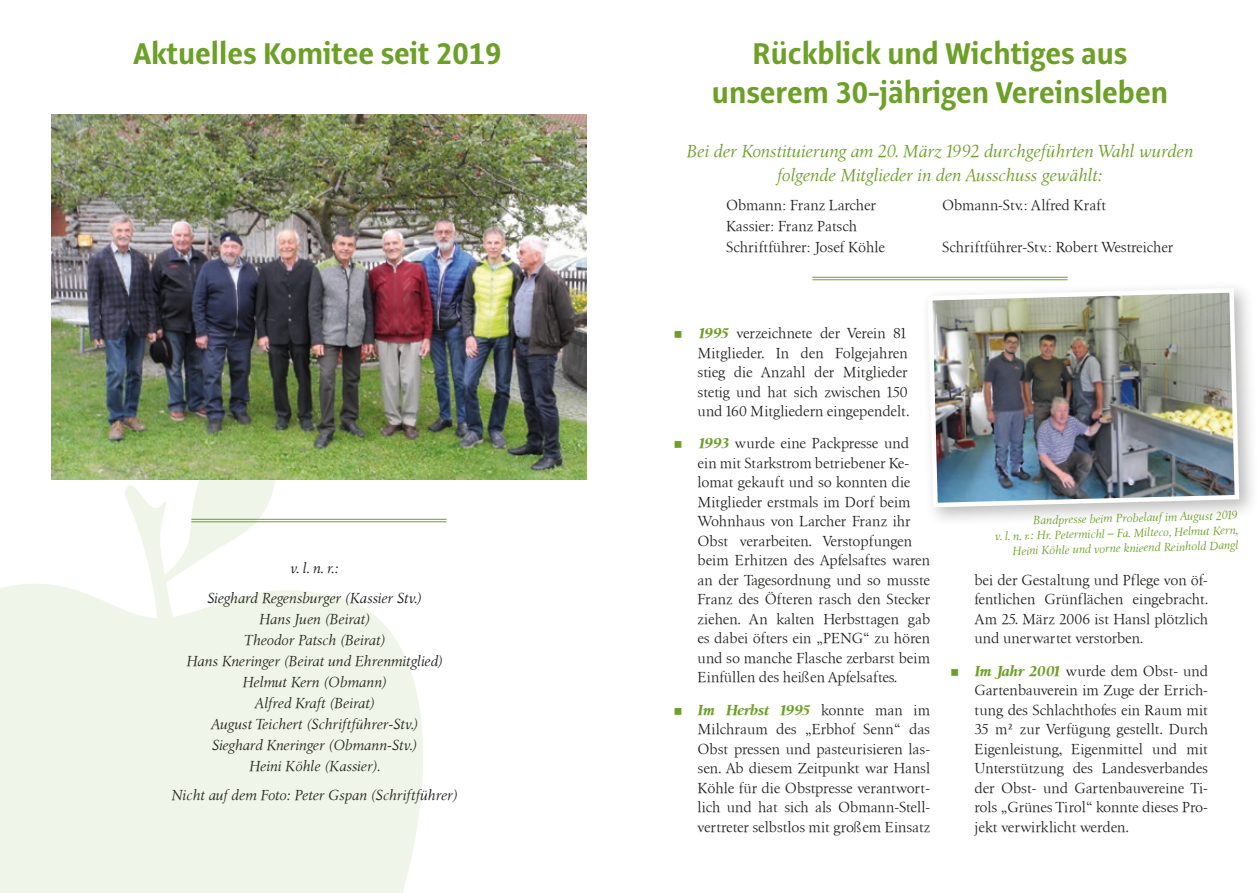
<style>
.page{position:relative;width:1259px;height:893px;background:#fff}
.page>*{position:absolute;margin:0;border:0;box-sizing:border-box;transform-origin:0 0}
.t1{font:700 33px/39.6px "Alto Con";color:#6ca027;text-align:center}
.t2{font:italic 18px/24px "Birka";color:#6ca027;text-align:center}
.t3{font:15px/19.5px "Birka";color:#1d1d1b}
.t4{font:italic 15px/21px "Birka";letter-spacing:-.01em;color:#1d1d1b;text-align:center}
.t5{font:italic 12px/15px "Birka";color:#6ca027;text-align:right}
.s1{font-weight:700;font-style:italic;color:#6ca027}
</style>
<div class="page">
<hr style="left:191px;top:519px;width:255px;height:1px;background:#6ca027">
<hr style="left:191px;top:521px;width:255px;height:1px;background:#6ca027">
<img style="left:51px;top:115px;width:536px;height:365px">
<div style="left:920px;top:280px;width:339px;height:247px;background:#1d1d1b;opacity:.3"></div>
<img style="left:925px;top:286px;width:316px;height:224px">
<hr style="left:812px;top:277px;width:255px;height:1px;background:#6ca027">
<hr style="left:812px;top:279px;width:255px;height:1px;background:#6ca027">
<svg style="left:0;top:421px;width:425px;height:472px;fill:#f0f5e9"></svg>
<h1 class="t1" style="left:133px;top:33px;width:369px">Aktuelles Komitee seit 2019</h1>
<p class="t4" style="left:207px;top:554px;width:216px;line-height:29.5px">v. l. n. r.:<br>Sieghard Regensburger (Kassier Stv.)</p>
<p class="t4" style="left:186px;top:608px;width:258px">Hans Juen (Beirat)<br>Theodor Patsch (Beirat)<br>Hans Kneringer (Beirat und Ehrenmitglied)<br>Helmut Kern (Obmann)<br>Alfred Kraft (Beirat)<br>August Teichert (Schriftführer-Stv.)<br>Sieghard Kneringer (Obmann-Stv.)<br>Heini Köhle (Kassier).</p>
<p class="t4" style="left:171px;top:785px;width:288px">Nicht auf dem Foto: Peter Gspan (Schriftführer)</p>
<h1 class="t1" style="left:712px;top:33px;width:457px">Rückblick und Wichtiges aus unserem 30-jährigen Vereinsleben</h1>
<p class="t2" style="left:686px;top:139px;width:508px">Bei der Konstituierung am 20. März 1992 durchgeführten Wahl wurden folgende Mitglieder in den Ausschuss gewählt:</p>
<p class="t3" style="left:726px;top:195px;width:151px">Obmann: Franz Larcher</p>
<p class="t3" style="left:942px;top:195px;width:166px">Obmann-Stv.: Alfred Kraft</p>
<p class="t3" style="left:726px;top:215px;width:160px;line-height:21px">Kassier: Franz Patsch<br>Schriftführer: Josef Köhle</p>
<p class="t3" style="left:942px;top:237px;width:233px">Schriftführer-Stv.: Robert Westreicher</p>
<p class="t3" style="left:697px;top:323px;width:214px"><span class="s1">1995</span> verzeichnete der Verein 81<br>Mitglieder. In den Folgejahren stieg die Anzahl der Mitglieder stetig und hat sich zwischen 150 und 160 Mitgliedern eingependelt.</p>
<p class="t3" style="left:697px;top:434px;width:234px"><span class="s1">1993</span> wurde eine Packpresse und ein mit Starkstrom betriebener Ke&shy;lomat gekauft und so konnten die Mitglieder erstmals im Dorf beim Wohnhaus von Larcher Franz ihr Obst verarbeiten. Verstopfungen beim Erhitzen des Apfelsaftes waren an der Tagesordnung und so musste Franz des Öfteren rasch den Stecker ziehen. An kalten Herbsttagen gab es dabei öfters ein „PENG“ zu hören und so manche Flasche zerbarst beim Einfüllen des heißen Apfelsaftes.</p>
<p class="t3" style="left:697px;top:700px;width:234px;text-align:justify"><span class="s1">Im Herbst 1995</span> konnte man im Milchraum des „Erbhof Senn“ das Obst pressen und pasteurisieren las&shy;sen. Ab diesem Zeitpunkt war Hansl Köhle für die Obstpresse verantwort&shy;lich und hat sich als Obmann-Stell&shy;vertreter selbstlos mit großem Einsatz</p>
<p class="t5" style="left:994px;top:513px;width:245px;rotate:-1deg">Bandpresse beim Probelauf im August 2019<br>v. l. n. r.: Hr. Petermichl – Fa. Milteco, Helmut Kern,<br>Heini Köhle und vorne knieend Reinhold Dangl</p>
<p class="t3" style="left:974px;top:570px;width:236px;text-align:justify">bei der Gestaltung und Pflege von öf&shy;fentlichen Grünflächen eingebracht.<br>Am 25. März 2006 ist Hansl plötzlich und unerwartet verstorben.</p>
<p class="t3" style="left:974px;top:661px;width:235px;text-align:justify"><span class="s1">Im Jahr 2001</span> wurde dem Obst- und Gartenbauverein im Zuge der Errich&shy;tung des Schlachthofes ein Raum mit 35 m² zur Verfügung gestellt. Durch Eigenleistung, Eigenmittel und mit Unterstützung des Landesverbandes der Obst- und Gartenbauvereine Ti&shy;rols „Grünes Tirol“ konnte dieses Pro&shy;jekt verwirklicht werden.</p>
</div>
